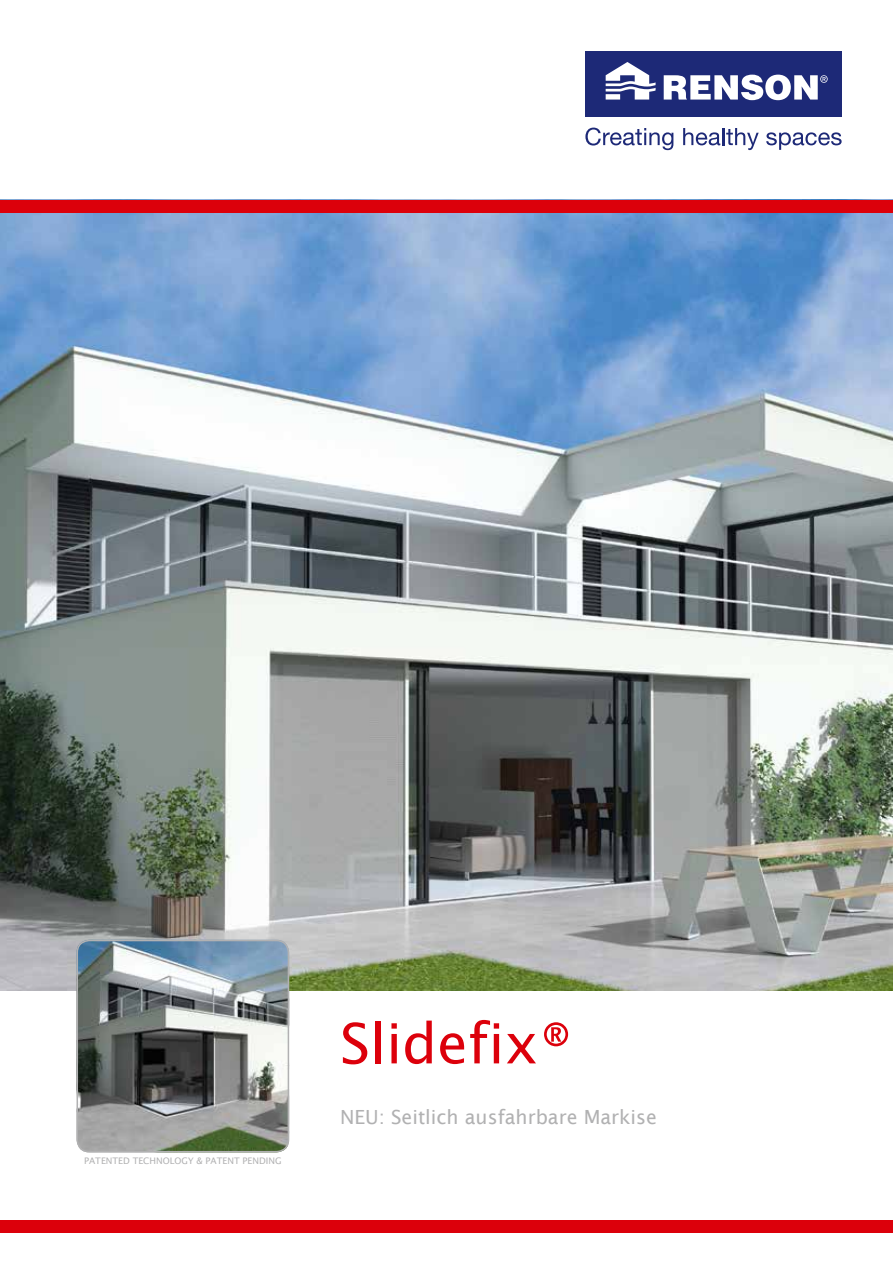
<style>
.page{position:relative;width:893px;height:1263px;background:#fff}
.page>*{position:absolute;margin:0;border:0;box-sizing:border-box;transform-origin:0 0}
.t1{font:55.5px "Lucida Sans";color:#dc000b}
.t2{font:19.5px "Lucida Sans";color:#b1b1b2}
.t3{font:9px "Lucida Sans";color:#b1b1b2}
</style>
<div class="page">
<img style="left:0;top:213px;width:893px;height:778px">
<div style="left:585px;top:51px;width:257px;height:65px;background:#1d2977"></div>
<svg style="left:606px;top:62px;width:50px;height:38px"></svg>
<svg style="left:664px;top:75px;width:164px;height:25px"></svg>
<svg style="left:585px;top:128px;width:88px;height:22px"></svg>
<svg style="left:683px;top:128px;width:76px;height:22px"></svg>
<svg style="left:766px;top:132px;width:76px;height:18px"></svg>
<img style="left:77px;top:940px;width:212px;height:212px">
<div style="left:77px;top:940px;width:212px;height:212px;border:2px solid #b1b1b2;border-radius:12px"></div>
<div style="left:0;top:200px;width:893px;height:13px;background:#dc000b"></div>
<div style="left:0;top:1220px;width:893px;height:13px;background:#dc000b"></div>
<p class="t3" style="left:84px;top:1155px;width:199px">PATENTED TECHNOLOGY &amp; PATENT PENDING</p>
<h1 class="t1" style="left:340px;top:1012px;width:235px">Slidefix®</h1>
<h2 class="t2" style="left:340px;top:1106px;width:318px">NEU: Seitlich ausfahrbare Markise</h2>
</div>
